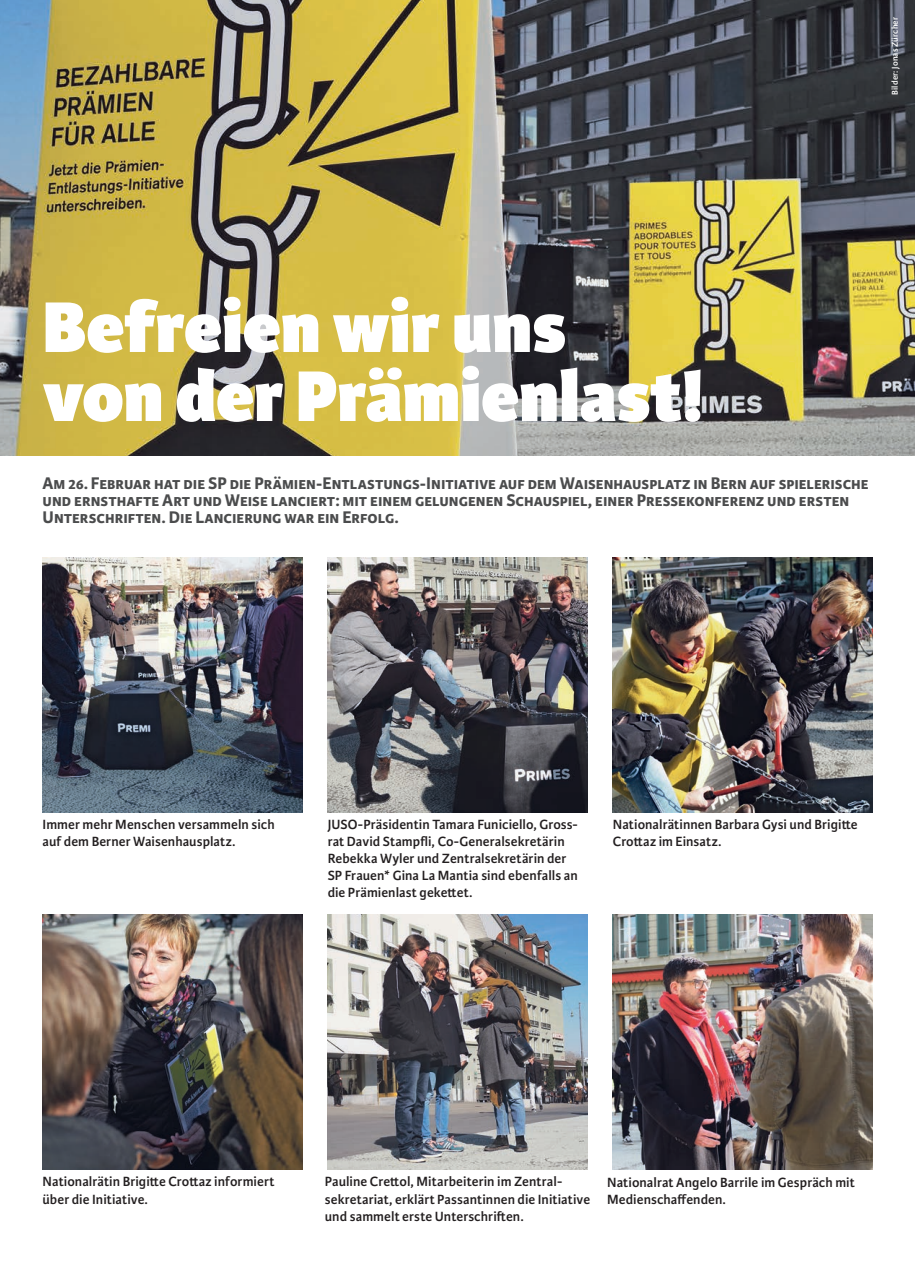
<style>
.page{position:relative;width:915px;height:1263px;background:#fff}
.page>*{position:absolute;margin:0;border:0;box-sizing:border-box;transform-origin:0 0}
.t1{font:800 76.5px/69px "Karmina Sans";color:#fff}
.t2{font:700 18px/17px "Karmina Sans";color:#4b4c4d}
.t3{font:600 14.25px/17px "Karmina Sans";letter-spacing:.005em;color:#231f20}
.t4{font:600 9px "Karmina Sans";letter-spacing:.02em;color:#fff}
</style>
<div class="page">
<img style="left:0;top:0;width:914px;height:455px">
<img style="left:43px;top:914px;width:259px;height:255px">
<img style="left:327px;top:914px;width:260px;height:255px">
<img style="left:612px;top:914px;width:260px;height:255px">
<img style="left:43px;top:557px;width:259px;height:255px">
<img style="left:327px;top:557px;width:260px;height:255px">
<img style="left:612px;top:557px;width:260px;height:255px">
<p class="t4" style="left:889px;top:95px;width:79px;rotate:-90deg">Bilder: Jonas Zürcher</p>
<h1 class="t1" style="left:43px;top:296px;width:662px">Befreien wir uns von der Prämienlast!</h1>
<p class="t2" style="left:43px;top:475px;width:827px">Am 26. Februar hat die SP die Prämien-Entlastungs-Initiative auf dem Waisenhausplatz in Bern auf spielerische und ernsthafte Art und Weise lanciert: mit einem gelungenen Schauspiel, einer Pressekonferenz und ersten<br>Unterschriften. Die Lancierung war ein Erfolg.</p>
<p class="t3" style="left:43px;top:816px;width:233px">Immer mehr Menschen versammeln sich auf dem Berner Waisenhausplatz.</p>
<p class="t3" style="left:327px;top:816px;width:252px">JUSO-Präsidentin Tamara Funiciello, Gross&shy;rat David Stampfli, Co-Generalsekretärin Rebekka Wyler und Zentralsekretärin der SP Frauen* Gina La Mantia sind ebenfalls an die Prämienlast gekettet.</p>
<p class="t3" style="left:612px;top:816px;width:246px">Nationalrätinnen Barbara Gysi und Brigitte<br>Crottaz im Einsatz.</p>
<p class="t3" style="left:43px;top:1173px;width:233px">Nationalrätin Brigitte Crottaz informiert über die Initiative.</p>
<p class="t3" style="left:325px;top:1173px;width:267px">Pauline Crettol, Mitarbeiterin im Zentral&shy;sekretariat, erklärt Passantinnen die Initiative und sammelt erste Unterschriften.</p>
<p class="t3" style="left:607px;top:1173px;width:249px">Nationalrat Angelo Barrile im Gespräch mit<br>Medienschaffenden.</p>
</div>
